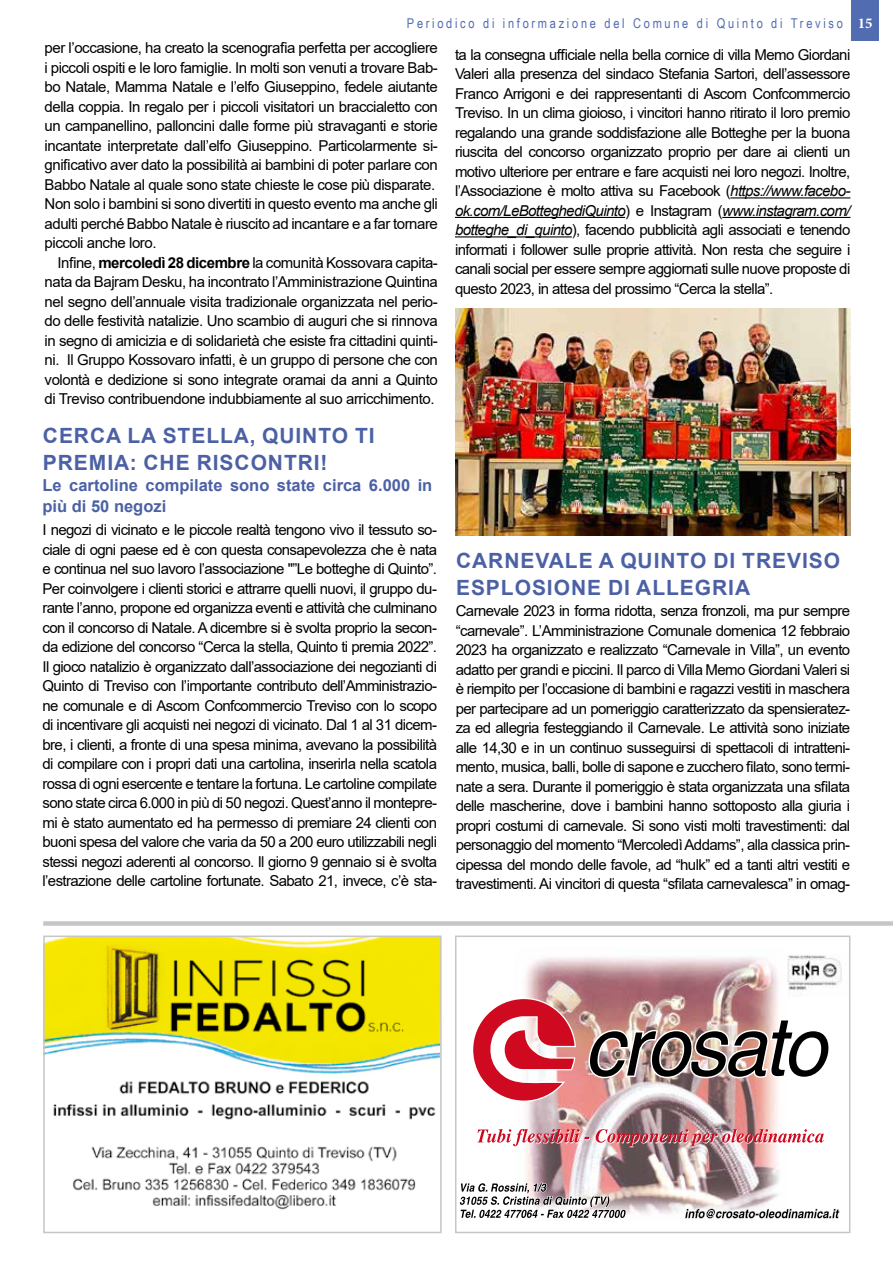
<style>
.page{position:relative;width:893px;height:1263px;background:#fff}
.page>*{position:absolute;margin:0;border:0;box-sizing:border-box;transform-origin:0 0}
.t1{font:700 21px/27px "Arial";letter-spacing:.045em;color:#4c61a5}
.t2{font:700 16.5px/21px "Arial";color:#4c61a5}
.t3{font:15px/19.5px "Arial";letter-spacing:-.03em;color:#000;text-align:justify}
.t4{font:13.5px "Arial Narrow";letter-spacing:.2em;color:#526cb2}
.s1{font-family:"Minion Pro";font-weight:700;font-size:15px;color:#fff}
.s2{font-weight:700}
.s3{font-style:italic}
</style>
<div class="page">
<div style="left:852px;top:0;width:27px;height:41px;background:#526cb2"></div>
<div style="left:43px;top:921px;width:850px;height:5px;background:#c6c6c6"></div>
<hr style="left:730px;top:197px;width:120px;height:1px;background:#000">
<hr style="left:455px;top:217px;width:170px;height:1px;background:#000">
<hr style="left:722px;top:217px;width:128px;height:1px;background:#000">
<hr style="left:455px;top:236px;width:117px;height:1px;background:#000">
<img style="left:455px;top:308px;width:395px;height:228px">
<img style="left:525px;top:957px;width:254px;height:258px">
<img style="left:477px;top:1129px;width:347px;height:18px">
<img style="left:588px;top:1017px;width:241px;height:63px">
<svg style="left:473px;top:996px;width:104px;height:107px"></svg>
<svg style="left:459px;top:1177px;width:168px;height:41px"></svg>
<svg style="left:685px;top:1208px;width:155px;height:11px"></svg>
<img style="left:787px;top:955px;width:55px;height:42px">
<div style="left:455px;top:935px;width:395px;height:298px;border:2px solid #c6c6c6"></div>
<img style="left:46px;top:938px;width:393px;height:272px">
<div style="left:43px;top:935px;width:399px;height:298px;border:2px solid #c6c6c6"></div>
<p class="t4" style="left:407px;top:13px;width:467px">Periodico di informazione del Comune di Quinto di Treviso <span class="s1">15</span></p>
<p class="t3" style="left:45px;top:38px;width:395px;text-align:left">per l’occasione, ha creato la scenografia perfetta per accogliere i piccoli ospiti e le loro famiglie. In molti son venuti a trovare Bab&shy;bo Natale, Mamma Natale e l’elfo Giuseppino, fedele aiutante della coppia. In regalo per i piccoli visitatori un braccialetto con un campanellino, palloncini dalle forme più stravaganti e storie incantate interpretate dall’elfo Giuseppino. Particolarmente si&shy;gnificativo aver dato la possibilità ai bambini di poter parlare con Babbo Natale al quale sono state chieste le cose più disparate.<br>Non solo i bambini si sono divertiti in questo evento ma anche gli adulti perché Babbo Natale è riuscito ad incantare e a far tornare piccoli anche loro.</p>
<p class="t3" style="left:45px;top:253px;width:395px;text-indent:13px">Infine, <span class="s2">mercoledì 28 dicembre</span> la comunità Kossovara capita&shy;nata da Bajram Desku, ha incontrato l’Amministrazione Quintina nel segno dell’annuale visita tradizionale organizzata nel perio&shy;do delle festività natalizie. Uno scambio di auguri che si rinnova in segno di amicizia e di solidarietà che esiste fra cittadini quinti&shy;ni. Il Gruppo Kossovaro infatti, è un gruppo di persone che con volontà e dedizione si sono integrate oramai da anni a Quinto di Treviso contribuendone indubbiamente al suo arricchimento.</p>
<h1 class="t1" style="left:43px;top:422px;width:333px">CERCA LA STELLA, QUINTO TI<br>PREMIA: CHE RISCONTRI!</h1>
<p class="t2" style="left:43px;top:475px;width:391px">Le cartoline compilate sono state circa 6.000 in più di 50 negozi</p>
<p class="t3" style="left:43px;top:520px;width:396px">I negozi di vicinato e le piccole realtà tengono vivo il tessuto so&shy;ciale di ogni paese ed è con questa consapevolezza che è nata e continua nel suo lavoro l’associazione "”Le botteghe di Quinto”.<br>Per coinvolgere i clienti storici e attrarre quelli nuovi, il gruppo du&shy;rante l’anno, propone ed organizza eventi e attività che culminano con il concorso di Natale. A dicembre si è svolta proprio la secon&shy;da edizione del concorso “Cerca la stella, Quinto ti premia 2022”.<br>Il gioco natalizio è organizzato dall’associazione dei negozianti di Quinto di Treviso con l’importante contributo dell’Amministrazio&shy;ne comunale e di Ascom Confcommercio Treviso con lo scopo di incentivare gli acquisti nei negozi di vicinato. Dal 1 al 31 dicem&shy;bre, i clienti, a fronte di una spesa minima, avevano la possibilità di compilare con i propri dati una cartolina, inserirla nella scatola rossa di ogni esercente e tentare la fortuna. Le cartoline compilate sono state circa 6.000 in più di 50 negozi. Quest’anno il montepre&shy;mi è stato aumentato ed ha permesso di premiare 24 clienti con buoni spesa del valore che varia da 50 a 200 euro utilizzabili negli stessi negozi aderenti al concorso. Il giorno 9 gennaio si è svolta l’estrazione delle cartoline fortunate. Sabato 21, invece, c’è sta-</p>
<p class="t3" style="left:455px;top:45px;width:397px">ta la consegna ufficiale nella bella cornice di villa Memo Giordani Valeri alla presenza del sindaco Stefania Sartori, dell’assessore Franco Arrigoni e dei rappresentanti di Ascom Confcommercio Treviso. In un clima gioioso, i vincitori hanno ritirato il loro premio regalando una grande soddisfazione alle Botteghe per la buona riuscita del concorso organizzato proprio per dare ai clienti un motivo ulteriore per entrare e fare acquisti nei loro negozi. Inoltre, l’Associazione è molto attiva su Facebook (<span class="s3">https://www.facebo&shy;ok.com/LeBotteghediQuinto</span>) e Instagram (<span class="s3">www.instagram.com/ botteghe_di_quinto</span>), facendo pubblicità agli associati e tenendo informati i follower sulle proprie attività. Non resta che seguire i canali social per essere sempre aggiornati sulle nuove proposte di questo 2023, in attesa del prossimo “Cerca la stella”.</p>
<h1 class="t1" style="left:456px;top:547px;width:386px">CARNEVALE A QUINTO DI TREVISO<br>ESPLOSIONE DI ALLEGRIA</h1>
<p class="t3" style="left:456px;top:601px;width:396px">Carnevale 2023 in forma ridotta, senza fronzoli, ma pur sempre “carnevale”. L’Amministrazione Comunale domenica 12 febbraio 2023 ha organizzato e realizzato “Carnevale in Villa”, un evento adatto per grandi e piccini. Il parco di Villa Memo Giordani Valeri si è riempito per l’occasione di bambini e ragazzi vestiti in maschera per partecipare ad un pomeriggio caratterizzato da spensieratez&shy;za ed allegria festeggiando il Carnevale. Le attività sono iniziate alle 14,30 e in un continuo susseguirsi di spettacoli di intratteni&shy;mento, musica, balli, bolle di sapone e zucchero filato, sono termi&shy;nate a sera. Durante il pomeriggio è stata organizzata una sfilata delle mascherine, dove i bambini hanno sottoposto alla giuria i propri costumi di carnevale. Si sono visti molti travestimenti: dal personaggio del momento “Mercoledì Addams”, alla classica prin&shy;cipessa del mondo delle favole, ad “hulk” ed a tanti altri vestiti e travestimenti. Ai vincitori di questa “sfilata carnevalesca” in omag-</p>
</div>
